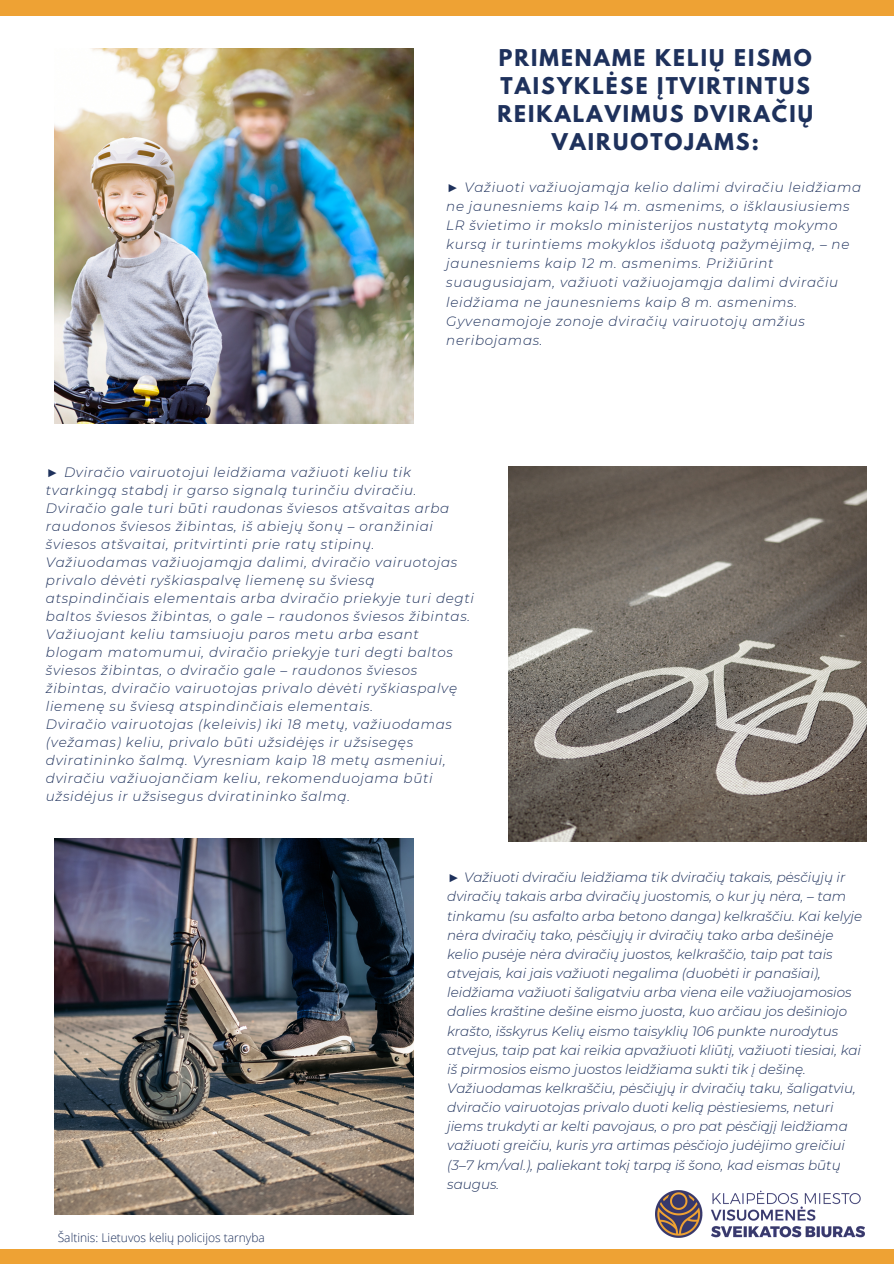
<style>
.page{position:relative;width:894px;height:1264px;background:#fff}
.page>*{position:absolute;margin:0;border:0;box-sizing:border-box;transform-origin:0 0}
.t1{font:700 20.55px/28.2px "League Spartan";letter-spacing:.1em;color:#1e315c;text-align:center}
.t2{font:italic 300 13.5px/18px "Montserrat";letter-spacing:.05em;color:#1e315c}
.t3{font:italic 300 13.5px/19.2px "Montserrat";color:#1e315c}
.t4{font:300 12px "Open Sans";color:#1e315c}
.s1{font-family:"Liberation Serif";font-weight:400}
</style>
<div class="page">
<img style="left:55px;top:839px;width:358px;height:374px">
<img style="left:55px;top:49px;width:358px;height:375px">
<img style="left:508px;top:466px;width:358px;height:375px">
<div style="left:0;top:0;width:893px;height:16px;background:#eea234"></div>
<div style="left:0;top:1249px;width:893px;height:14px;background:#eea234"></div>
<img style="left:655px;top:1190px;width:209px;height:47px">
<p class="t1" style="left:497px;top:46px;width:317px">PRIMENAME KELIŲ EISMO<br>TAISYKLĖSE ĮTVIRTINTUS<br>REIKALAVIMUS DVIRAČIŲ<br>VAIRUOTOJAMS:</p>
<p class="t2" style="left:446px;top:177px;width:416px;line-height:19.2px"><span class="s1">►</span> Važiuoti važiuojamąja kelio dalimi dviračiu leidžiama ne jaunesniems kaip 14 m. asmenims, o išklausiusiems LR švietimo ir mokslo ministerijos nustatytą mokymo kursą ir turintiems mokyklos išduotą pažymėjimą, – ne jaunesniems kaip 12 m. asmenims. Prižiūrint suaugusiajam, važiuoti važiuojamąja dalimi dviračiu leidžiama ne jaunesniems kaip 8 m. asmenims.<br>Gyvenamojoje zonoje dviračių vairuotojų amžius neribojamas.</p>
<p class="t2" style="left:46px;top:463px;width:429px"><span class="s1">►</span> Dviračio vairuotojui leidžiama važiuoti keliu tik tvarkingą stabdį ir garso signalą turinčiu dviračiu.<br>Dviračio gale turi būti raudonas šviesos atšvaitas arba raudonos šviesos žibintas, iš abiejų šonų – oranžiniai šviesos atšvaitai, pritvirtinti prie ratų stipinų.<br>Važiuodamas važiuojamąja dalimi, dviračio vairuotojas privalo dėvėti ryškiaspalvę liemenę su šviesą atspindinčiais elementais arba dviračio priekyje turi degti baltos šviesos žibintas, o gale – raudonos šviesos žibintas.<br>Važiuojant keliu tamsiuoju paros metu arba esant blogam matomumui, dviračio priekyje turi degti baltos šviesos žibintas, o dviračio gale – raudonos šviesos žibintas, dviračio vairuotojas privalo dėvėti ryškiaspalvę liemenę su šviesą atspindinčiais elementais.</p>
<p class="t2" style="left:46px;top:715px;width:407px">Dviračio vairuotojas (keleivis) iki 18 metų, važiuodamas (vežamas) keliu, privalo būti užsidėjęs ir užsisegęs dviratininko šalmą. Vyresniam kaip 18 metų asmeniui, dviračiu važiuojančiam keliu, rekomenduojama būti užsidėjus ir užsisegus dviratininko šalmą.</p>
<p class="t4" style="left:58px;top:1228px;width:208px">Šaltinis: Lietuvos kelių policijos tarnyba</p>
<p class="t3" style="left:447px;top:867px;width:416px"><span class="s1">►</span> Važiuoti dviračiu leidžiama tik dviračių takais, pėsčiųjų ir dviračių takais arba dviračių juostomis, o kur jų nėra, – tam tinkamu (su asfalto arba betono danga) kelkraščiu. Kai kelyje nėra dviračių tako, pėsčiųjų ir dviračių tako arba dešinėje kelio pusėje nėra dviračių juostos, kelkraščio, taip pat tais atvejais, kai jais važiuoti negalima (duobėti ir panašiai), leidžiama važiuoti šaligatviu arba viena eile važiuojamosios dalies kraštine dešine eismo juosta, kuo arčiau jos dešiniojo krašto, išskyrus Kelių eismo taisyklių 106 punkte nurodytus atvejus, taip pat kai reikia apvažiuoti kliūtį, važiuoti tiesiai, kai iš pirmosios eismo juostos leidžiama sukti tik į dešinę.<br>Važiuodamas kelkraščiu, pėsčiųjų ir dviračių taku, šaligatviu, dviračio vairuotojas privalo duoti kelią pėstiesiems, neturi jiems trukdyti ar kelti pavojaus, o pro pat pėsčiąjį leidžiama važiuoti greičiu, kuris yra artimas pėsčiojo judėjimo greičiui (3–7 km/val.), paliekant tokį tarpą iš šono, kad eismas būtų saugus.</p>
</div>
